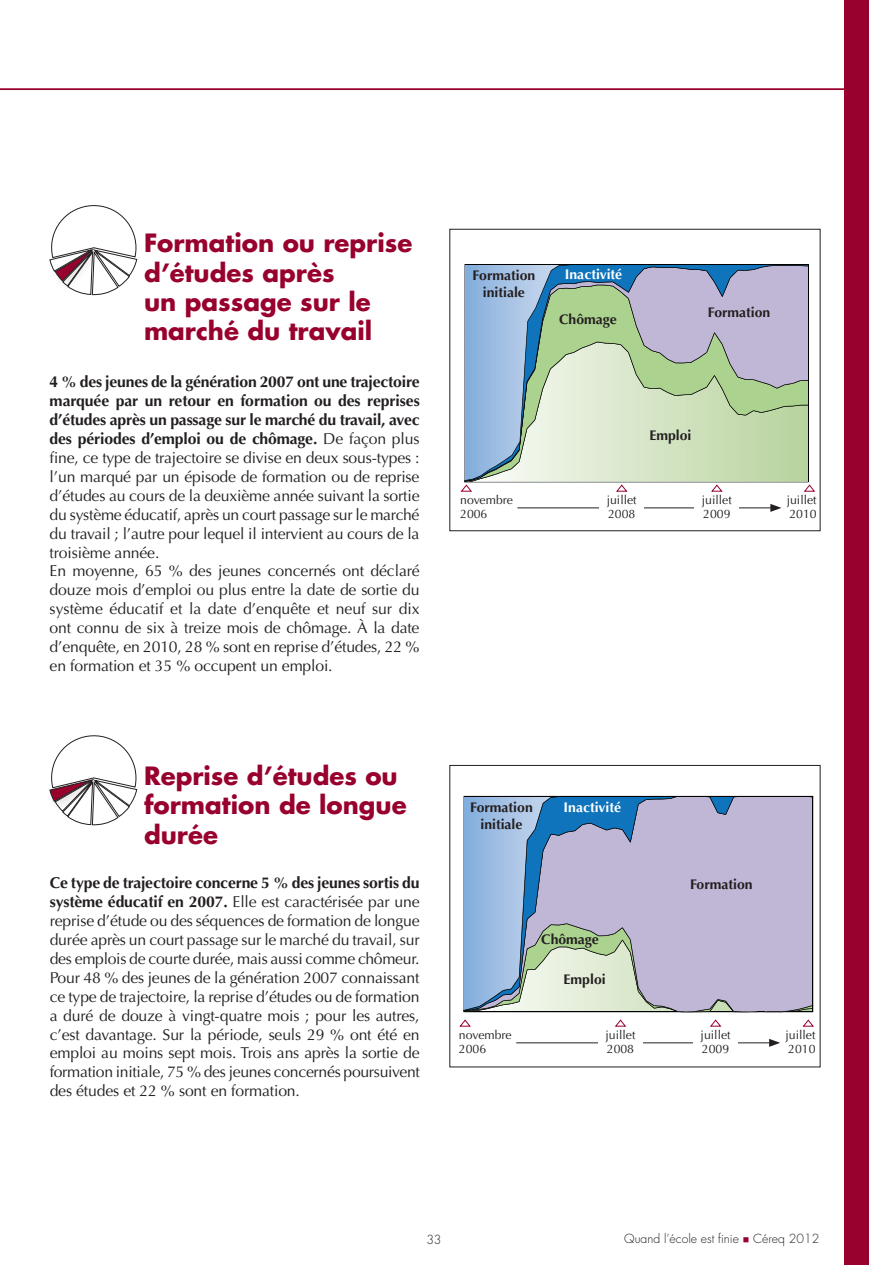
<style>
.page{position:relative;width:869px;height:1265px;background:#fff}
.page>*{position:absolute;margin:0;border:0;box-sizing:border-box;transform-origin:0 0}
.Nom_trajectoires__gr{font:700 24.5px/29.4px "Futura";color:#98012d}
.G-Texte{font:15.75px/18.9px "Optima";letter-spacing:-.01em;color:#231f20;text-align:justify}
.t1{font:700 14px/16.8px "Optima";color:#231f20;text-align:center}
.t2{font:700 14px "Optima";color:#fff}
.t3{font:12.25px/14.7px "Optima";color:#231f20}
.t4{font:300 12.25px "Futura";color:#231f20}
.s1{font-weight:700}
.s2{color:#98012d}
</style>
<div class="page">
<svg style="left:49px;top:205px;width:88px;height:90px"></svg>
<svg style="left:49px;top:735px;width:88px;height:90px"></svg>
<svg style="left:463px;top:796px;width:350px;height:217px;background:#acb5cf"></svg>
<hr style="left:0;top:88px;width:860px;height:2px;background:#98012d">
<div style="left:449px;top:229px;width:371px;height:302px;border:1px solid #231f20"></div>
<hr style="left:517px;top:507px;width:255px;height:1px;background:#231f20">
<svg style="left:770px;top:504px;width:11px;height:8px"></svg>
<div style="left:599px;top:495px;width:44px;height:25px;background:#fff"></div>
<svg style="left:460px;top:264px;width:355px;height:228px;background:#b6c9c4"></svg>
<div style="left:694px;top:495px;width:44px;height:25px;background:#fff"></div>
<hr style="left:516px;top:1042px;width:255px;height:1px;background:#231f20">
<svg style="left:768px;top:1039px;width:11px;height:8px"></svg>
<div style="left:598px;top:1030px;width:44px;height:25px;background:#fff"></div>
<svg style="left:459px;top:1019px;width:12px;height:8px"></svg>
<svg style="left:614px;top:1019px;width:12px;height:8px"></svg>
<svg style="left:710px;top:1019px;width:11px;height:8px"></svg>
<svg style="left:802px;top:1019px;width:12px;height:8px"></svg>
<div style="left:693px;top:1030px;width:44px;height:25px;background:#fff"></div>
<div style="left:844px;top:0;width:24px;height:1265px;background:#98012d"></div>
<p class="Nom_trajectoires__gr" style="left:144px;top:228px;width:270px">Formation ou reprise d’études après<br>un passage sur le marché du travail</p>
<p class="G-Texte" style="left:50px;top:373px;width:371px"><span class="s1">4 % des jeunes de la génération 2007 ont une trajectoire marquée par un retour en formation ou des reprises d’études après un passage sur le marché du travail, avec des périodes d’emploi ou de chômage.</span> De façon plus fine, ce type de trajectoire se divise en deux sous-types : l’un marqué par un épisode de formation ou de reprise d’études au cours de la deuxième année suivant la sortie du système éducatif, après un court passage sur le marché du travail ; l’autre pour lequel il intervient au cours de la troisième année.</p>
<p class="G-Texte" style="left:50px;top:562px;width:371px">En moyenne, 65 % des jeunes concernés ont déclaré douze mois d’emploi ou plus entre la date de sortie du système éducatif et la date d’enquête et neuf sur dix ont connu de six à treize mois de chômage. À la date d’enquête, en 2010, 28 % sont en reprise d’études, 22 % en formation et 35 % occupent un emploi.</p>
<p class="Nom_trajectoires__gr" style="left:144px;top:760px;width:264px">Reprise d’études ou formation de longue durée</p>
<p class="G-Texte" style="left:50px;top:874px;width:371px"><span class="s1">Ce type de trajectoire concerne 5 % des jeunes sortis du système éducatif en 2007.</span> Elle est caractérisée par une reprise d’étude ou des séquences de formation de longue durée après un court passage sur le marché du travail, sur des emplois de courte durée, mais aussi comme chômeur.<br>Pour 48 % des jeunes de la génération 2007 connaissant ce type de trajectoire, la reprise d’études ou de formation a duré de douze à vingt-quatre mois ; pour les autres, c’est davantage. Sur la période, seuls 29 % ont été en emploi au moins sept mois. Trois ans après la sortie de formation initiale, 75 % des jeunes concernés poursuivent des études et 22 % sont en formation.</p>
<p class="t1" style="left:472px;top:267px;width:64px">Formation initiale</p>
<p class="t2" style="left:564px;top:266px;width:59px">Inactivité</p>
<p class="t1" style="left:559px;top:311px;width:59px">Chômage</p>
<p class="t1" style="left:707px;top:304px;width:64px">Formation</p>
<p class="t3" style="left:460px;top:492px;width:54px">novembre</p>
<p class="t3" style="left:460px;top:507px;width:29px">2006</p>
<p class="t1" style="left:649px;top:427px;width:44px">Emploi</p>
<p class="t3" style="left:701px;top:492px;width:31px">juillet<br>2009</p>
<p class="t3" style="left:606px;top:492px;width:31px">juillet<br>2008</p>
<p class="t3" style="left:786px;top:492px;width:31px">juillet<br>2010</p>
<p class="t1" style="left:470px;top:799px;width:64px">Formation initiale</p>
<p class="t2" style="left:563px;top:799px;width:59px">Inactivité</p>
<p class="t1" style="left:689px;top:876px;width:64px">Formation</p>
<p class="t1" style="left:541px;top:931px;width:59px">Chômage</p>
<p class="t3" style="left:458px;top:1027px;width:54px">novembre</p>
<p class="t3" style="left:458px;top:1042px;width:29px">2006</p>
<p class="t1" style="left:563px;top:971px;width:44px">Emploi</p>
<p class="t3" style="left:700px;top:1027px;width:31px">juillet<br>2009</p>
<p class="t3" style="left:605px;top:1027px;width:31px">juillet<br>2008</p>
<p class="t3" style="left:785px;top:1027px;width:31px">juillet<br>2010</p>
<p class="t4" style="left:426px;top:1232px;width:17px">33</p>
<p class="t4" style="left:624px;top:1230px;width:196px">Quand l’école est finie <span class="s2">■</span> Céreq 2012</p>
</div>
